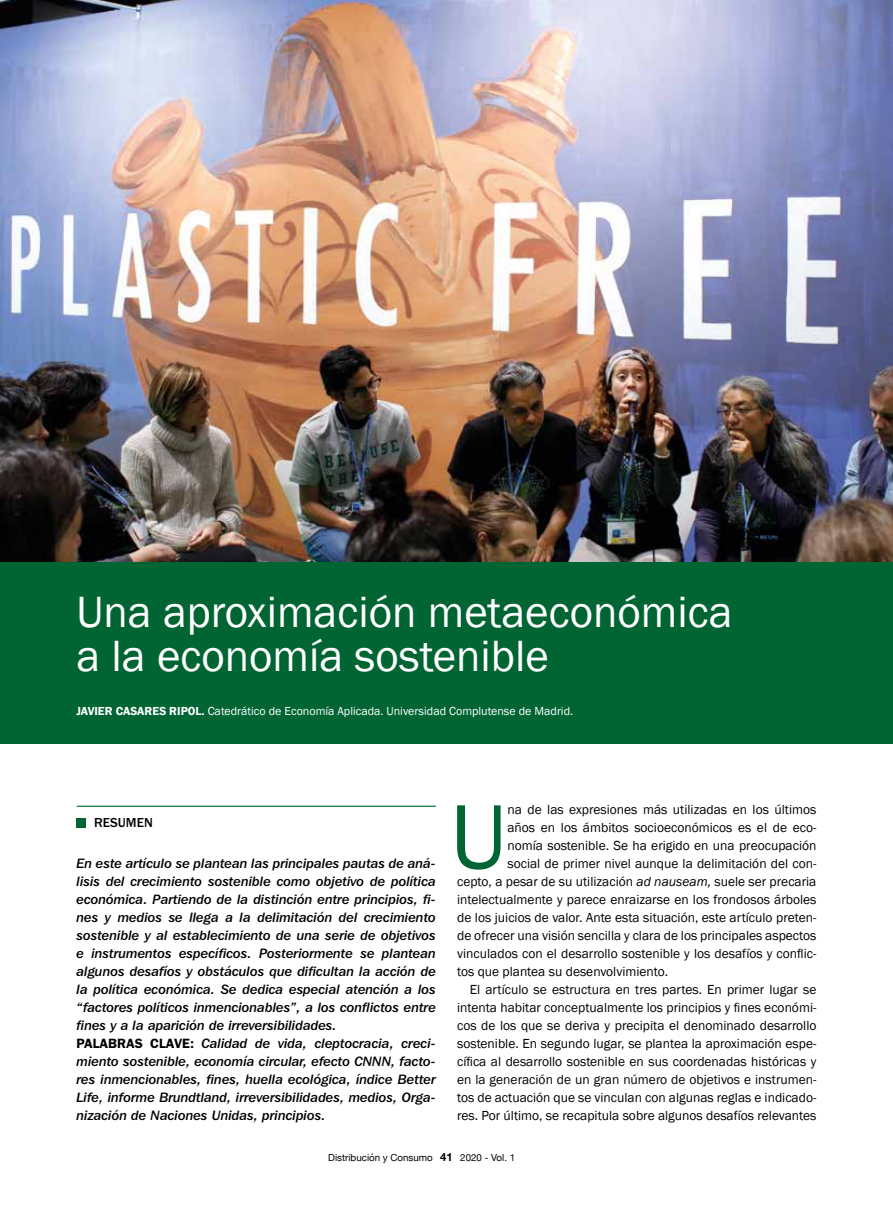
<style>
.page{position:relative;width:893px;height:1212px;background:#fff}
.page>*{position:absolute;margin:0;border:0;box-sizing:border-box;transform-origin:0 0}
.t1{font:94.5px "Franklin Gothic";color:#006532}
.t2{font:45px/43.5px "Franklin Gothic";color:#fff}
.t3{font:13.5px "Franklin Gothic";color:#000}
.t4{font:13.5px/18px "Franklin Gothic IT Cby BT Med Ital";color:#000}
.t5{font:500 13.5px "Franklin Gothic LT";color:#000}
.t6{font:12px "Franklin Gothic";color:#fff}
.t7{font:9.75px "Helvetica Neue";color:#000}
.s1{font-weight:600}
.s2{font-style:italic}
.s3{font-weight:700;font-size:11.25px}
.s4{font-family:"Franklin Gothic LT";font-weight:600}
</style>
<div class="page">
<img style="left:0;top:0;width:893px;height:562px">
<hr style="left:77px;top:806px;width:359px;height:1px;background:#006532">
<div style="left:77px;top:818px;width:9px;height:9px;background:#006532"></div>
<div style="left:0;top:562px;width:893px;height:182px;background:#006532"></div>
<h2 class="t2" style="left:77px;top:592px;width:658px">Una aproximación metaeconómica a la economía sostenible</h2>
<p class="t6" style="left:77px;top:704px;width:498px"><span class="s1">JAVIER CASARES RIPOL.</span> Catedrático de Economía Aplicada. Universidad Complutense de Madrid.</p>
<h1 class="t1" style="left:450px;top:778px;width:59px">U</h1>
<p class="t3" style="left:507px;top:801px;width:310px">na de las expresiones más utilizadas en los últimos</p>
<p class="t5" style="left:94px;top:815px;width:60px">RESUMEN</p>
<p class="t3" style="left:507px;top:819px;width:310px">años en los ámbitos socioeconómicos es el de eco-</p>
<p class="t3" style="left:507px;top:837px;width:310px">nomía sostenible. Se ha erigido en una preocupación</p>
<p class="t3" style="left:507px;top:855px;width:310px">social de primer nivel aunque la delimitación del con-</p>
<p class="t3" style="left:457px;top:873px;width:361px">cepto, a pesar de su utilización <span class="s2">ad nauseam,</span> suele ser precaria</p>
<p class="t3" style="left:457px;top:891px;width:361px">intelectualmente y parece enraizarse en los frondosos árboles</p>
<p class="t3" style="left:457px;top:909px;width:361px">de los juicios de valor. Ante esta situación, este artículo preten-</p>
<p class="t3" style="left:457px;top:927px;width:361px">de ofrecer una visión sencilla y clara de los principales aspectos</p>
<p class="t3" style="left:457px;top:945px;width:361px">vinculados con el desarrollo sostenible y los desafíos y conflic-</p>
<p class="t3" style="left:457px;top:963px;width:213px">tos que plantea su desenvolvimiento.</p>
<p class="t3" style="left:470px;top:981px;width:348px">El artículo se estructura en tres partes. En primer lugar se</p>
<p class="t3" style="left:457px;top:999px;width:361px">intenta habitar conceptualmente los principios y fines económi-</p>
<p class="t3" style="left:457px;top:1017px;width:361px">cos de los que se deriva y precipita el denominado desarrollo</p>
<p class="t3" style="left:457px;top:1035px;width:361px">sostenible. En segundo lugar, se plantea la aproximación espe-</p>
<p class="t3" style="left:457px;top:1053px;width:361px">cífica al desarrollo sostenible en sus coordenadas históricas y</p>
<p class="t3" style="left:457px;top:1071px;width:361px">en la generación de un gran número de objetivos e instrumen-</p>
<p class="t3" style="left:457px;top:1089px;width:361px">tos de actuación que se vinculan con algunas reglas e indicado-</p>
<p class="t3" style="left:457px;top:1107px;width:361px">res. Por último, se recapitula sobre algunos desafíos relevantes</p>
<p class="t7" style="left:328px;top:1150px;width:188px">Distribución y Consumo <span class="s3">41</span> 2020 - Vol. 1</p>
<p class="t4" style="left:77px;top:854px;width:361px">En este artículo se plantean las principales pautas de aná&shy;lisis del crecimiento sostenible como objetivo de política económica. Partiendo de la distinción entre principios, fi&shy;nes y medios se llega a la delimitación del crecimiento sostenible y al establecimiento de una serie de objetivos e instrumentos específicos. Posteriormente se plantean algunos desafíos y obstáculos que dificultan la acción de la política económica. Se dedica especial atención a los “factores políticos inmencionables”, a los conflictos entre fines y a la aparición de irreversibilidades.<br><span class="s4">PALABRAS CLAVE:</span> Calidad de vida, cleptocracia, creci&shy;miento sostenible, economía circular, efecto CNNN, facto&shy;res inmencionables, fines, huella ecológica, índice Better Life, informe Brundtland, irreversibilidades, medios, Orga&shy;nización de Naciones Unidas, principios.</p>
</div>
